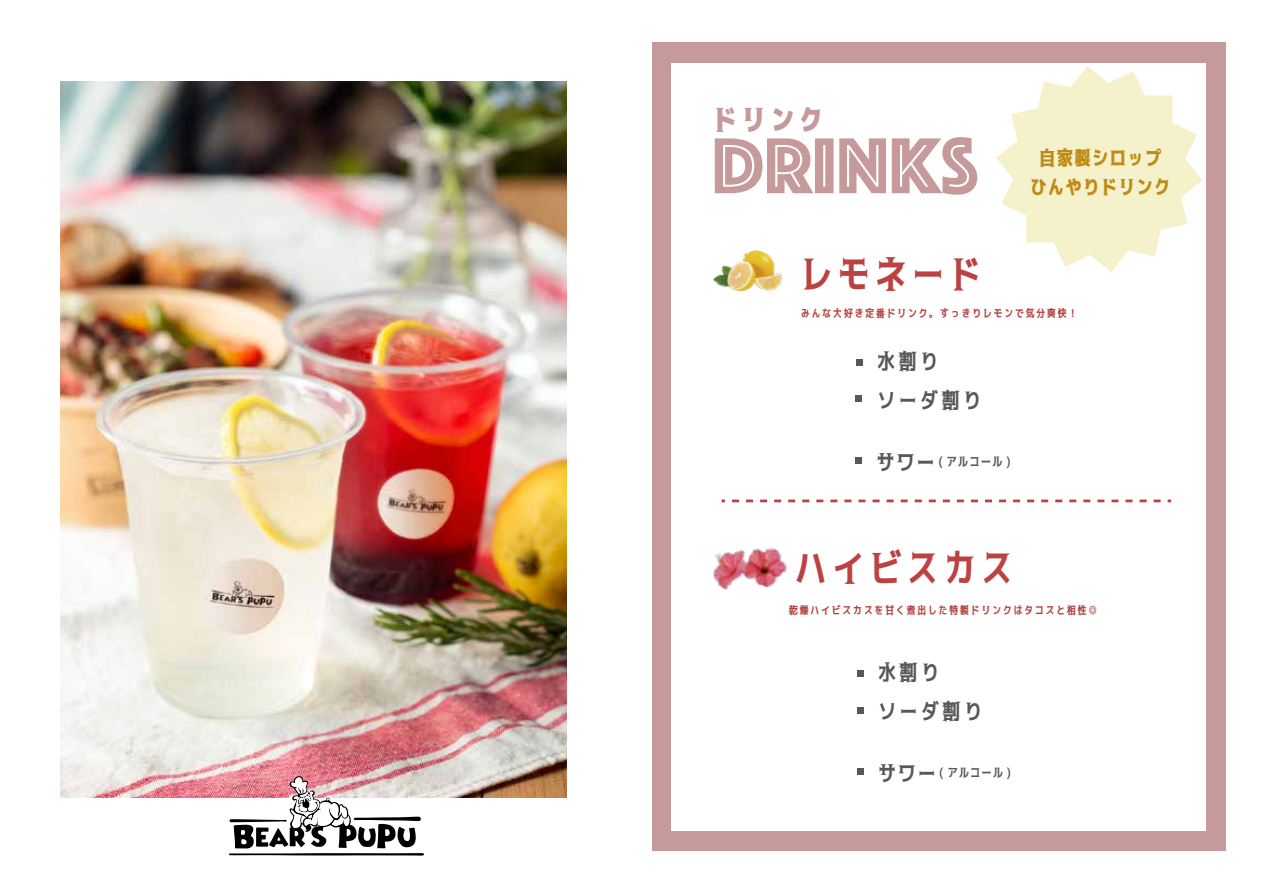
<style>
.page{position:relative;width:1263px;height:893px;background:#fff}
.page>*{position:absolute;margin:0;border:0;box-sizing:border-box;transform-origin:0 0}
.t1{font:82.2px "Phosphate Inline";color:#c69a9a}
.t2{font:38.7px "kurobara gothic bold";letter-spacing:-.04em;color:#bc4241}
.t3{font:28.8px "kurobara gothic black";color:#c69a9a}
.t4{font:21.45px/38.5px "kurobara gothic bold";color:#595757}
.t5{font:19.65px/28.5px "kurobara gothic heavy";letter-spacing:-.1em;color:#bf8b15;text-align:center}
.t6{font:12.45px "kurobara gothic bold";letter-spacing:-.08em;color:#595757}
.t7{font:12.3px "kurobara gothic bold";letter-spacing:-.08em;color:#595757}
.t8{font:10.65px "kurobara gothic bold";color:#b4423f}
.s1{font-size:21.75px}
.s2{font-size:21.45px}
</style>
<div class="page">
<svg style="left:732px;top:500px;width:439px;height:2px"></svg>
<svg style="left:856px;top:359px;width:6px;height:6px"></svg>
<div style="left:855px;top:396px;width:7px;height:6px;background:#595757"></div>
<div style="left:855px;top:457px;width:7px;height:7px;background:#595757"></div>
<svg style="left:857px;top:670px;width:6px;height:6px"></svg>
<svg style="left:857px;top:708px;width:6px;height:6px"></svg>
<svg style="left:857px;top:769px;width:6px;height:6px"></svg>
<img style="left:713px;top:548px;width:74px;height:42px">
<img style="left:714px;top:251px;width:67px;height:40px">
<div style="left:652px;top:832px;width:574px;height:19px;background:#c69a9a"></div>
<div style="left:652px;top:42px;width:574px;height:20px;background:#c69a9a"></div>
<div style="left:1206px;top:50px;width:20px;height:796px;background:#c69a9a"></div>
<div style="left:652px;top:50px;width:19px;height:796px;background:#c69a9a"></div>
<svg style="left:996px;top:66px;width:206px;height:206px"></svg>
<img style="left:61px;top:82px;width:506px;height:715px">
<svg style="left:229px;top:776px;width:195px;height:80px"></svg>
<h3 class="t3" style="left:711px;top:97px;width:116px">ドリンク</h3>
<h1 class="t1" style="left:712px;top:107px;width:268px">DRINKS</h1>
<h2 class="t2" style="left:797px;top:245px;width:189px">レモネード</h2>
<h3 class="t5" style="left:1028px;top:144px;width:145px">自家製シロップひんやりドリンク</h3>
<p class="t8" style="left:800px;top:305px;width:280px">みんな大好き定番ドリンク。すっきりレモンで気分爽快！</p>
<h3 class="t4" style="left:875px;top:342px;width:109px">水割り<br>ソーダ割り</h3>
<p class="t6" style="left:875px;top:452px;width:138px"><span class="s1">サワー</span> ( アルコール )</p>
<h2 class="t2" style="left:792px;top:539px;width:226px">ハイビスカス</h2>
<p class="t8" style="left:788px;top:602px;width:312px">乾燥ハイビスカスを甘く煮出した特製ドリンクはタコスと相性◎</p>
<h3 class="t4" style="left:876px;top:653px;width:109px">水割り<br>ソーダ割り</h3>
<p class="t7" style="left:876px;top:764px;width:136px"><span class="s2">サワー</span> ( アルコール )</p>
</div>
